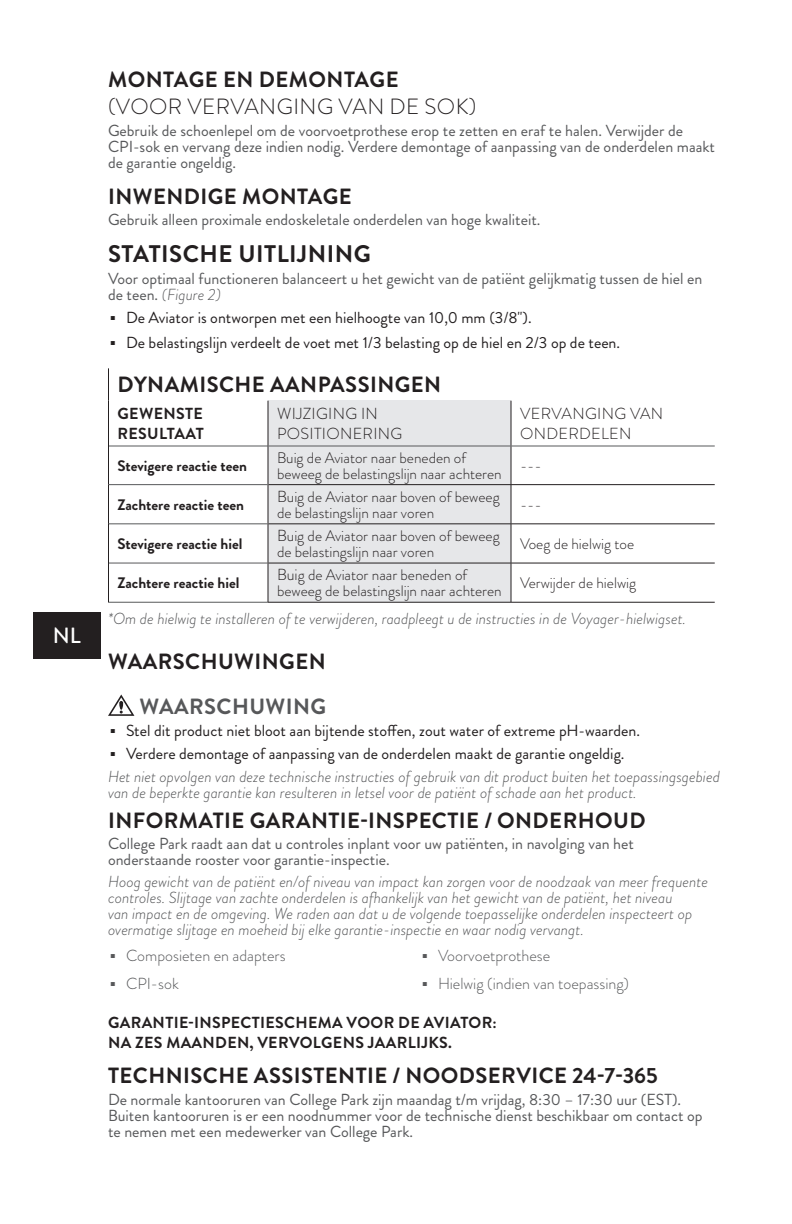
<style>
.page{position:relative;width:792px;height:1224px;background:#fff}
.page>*{position:absolute;margin:0;border:0;box-sizing:border-box;transform-origin:0 0}
.Body{font:700 24px "Brandon Grotesque";letter-spacing:.02em;color:#231f20}
.t1{font:700 22px "Brandon Grotesque";letter-spacing:.02em;color:#231f20}
.t2{font:300 22px "Brandon Grotesque";letter-spacing:.02em;color:#231f20}
.t3{font:700 22px "Brandon Grotesque";letter-spacing:.02em;color:#57585a}
.t4{font:500 22px "Brandon Grotesque";color:#fff}
.Body-2{font:16px/16px "Brandon Grotesque";color:#57585a}
.t5{font:italic 300 16px/16px "Brandon Grotesque";color:#57585a}
.t6{font:16px "Brandon Grotesque";color:#231f20}
.t7{font:300 16px "Brandon Grotesque";color:#57585a}
.Body-3{font:700 16px "Brandon Grotesque";letter-spacing:.02em;color:#231f20}
.t8{font:300 16px/20px "Brandon Grotesque";letter-spacing:.02em;color:#231f20}
.Chart{font:700 16px/20px "Brandon Grotesque";letter-spacing:.02em;color:#231f20}
.t9{font:300 15.2px/16px "Brandon Grotesque";color:#231f20}
.Chart-2{font:700 15.2px "Brandon Grotesque";color:#231f20}
.s1{font-weight:300;font-style:italic}
.s2{font-family:"Andale Mono"}
.s3{font-size:16px}
.s4{font-family:"Andale Mono";font-weight:400}
</style>
<div class="page">
<div style="left:33px;top:612px;width:68px;height:47px;background:#231f20"></div>
<svg style="left:109px;top:401px;width:606px;height:201px"></svg>
<div style="left:269px;top:447px;width:241px;height:155px;background:#e6e7e9"></div>
<hr style="left:109px;top:484px;width:159px;height:1px;background:#57585a">
<hr style="left:109px;top:524px;width:159px;height:1px;background:#57585a">
<hr style="left:109px;top:563px;width:159px;height:1px;background:#57585a">
<hr style="left:109px;top:446px;width:159px;height:1px;background:#57585a">
<hr style="left:108px;top:602px;width:160px;height:1px;background:#57585a">
<hr style="left:108px;top:368px;width:1px;height:33px;background:#231f20">
<hr style="left:108px;top:401px;width:1px;height:45px;background:#231f20">
<hr style="left:268px;top:401px;width:1px;height:45px;background:#231f20">
<hr style="left:510px;top:401px;width:2px;height:45px;background:#231f20">
<hr style="left:108px;top:446px;width:1px;height:39px;background:#231f20">
<hr style="left:268px;top:446px;width:1px;height:39px;background:#231f20">
<hr style="left:510px;top:446px;width:2px;height:38px;background:#231f20">
<hr style="left:108px;top:485px;width:1px;height:39px;background:#231f20">
<hr style="left:268px;top:485px;width:1px;height:39px;background:#231f20">
<hr style="left:510px;top:485px;width:2px;height:39px;background:#231f20">
<hr style="left:108px;top:524px;width:1px;height:39px;background:#231f20">
<hr style="left:268px;top:524px;width:1px;height:39px;background:#231f20">
<hr style="left:510px;top:524px;width:2px;height:39px;background:#231f20">
<hr style="left:108px;top:563px;width:1px;height:39px;background:#231f20">
<hr style="left:268px;top:563px;width:1px;height:39px;background:#231f20">
<hr style="left:510px;top:563px;width:2px;height:39px;background:#231f20">
<hr style="left:268px;top:446px;width:243px;height:1px;background:#57585a">
<hr style="left:511px;top:446px;width:204px;height:1px;background:#57585a">
<hr style="left:268px;top:484px;width:243px;height:1px;background:#231f20">
<hr style="left:511px;top:484px;width:204px;height:1px;background:#231f20">
<hr style="left:268px;top:524px;width:243px;height:1px;background:#231f20">
<hr style="left:511px;top:524px;width:204px;height:1px;background:#231f20">
<hr style="left:268px;top:563px;width:243px;height:1px;background:#231f20">
<hr style="left:511px;top:563px;width:204px;height:1px;background:#231f20">
<hr style="left:268px;top:602px;width:243px;height:1px;background:#231f20">
<hr style="left:511px;top:602px;width:204px;height:1px;background:#231f20">
<svg style="left:108px;top:695px;width:26px;height:21px"></svg>
<h2 class="t4" style="left:53px;top:620px;width:30px">NL</h2>
<p class="t1" style="left:108px;top:64px;width:292px">MONTAGE EN DEMONTAGE</p>
<p class="t2" style="left:108px;top:92px;width:370px">(VOOR VERVANGING VAN DE SOK)</p>
<p class="Body-2" style="left:108px;top:123px;width:609px">Gebruik de schoenlepel om de voorvoetprothese erop te zetten en eraf te halen. Verwijder de<br>CPI-sok en vervang deze indien nodig. Verdere demontage of aanpassing van de onderdelen maakt de garantie ongeldig.</p>
<p class="t1" style="left:108px;top:181px;width:245px">INWENDIGE MONTAGE</p>
<p class="Body-2" style="left:108px;top:211px;width:434px">Gebruik alleen proximale endoskeletale onderdelen van hoge kwaliteit.</p>
<p class="Body" style="left:108px;top:237px;width:264px">STATISCHE UITLIJNING</p>
<p class="Body-2" style="left:108px;top:271px;width:596px">Voor optimaal functioneren balanceert u het gewicht van de patiënt gelijkmatig tussen de hiel en de teen. <span class="s1">(Figure 2)</span></p>
<p class="t6" style="left:108px;top:306px;width:425px"><span class="s2">▪</span> De Aviator is ontworpen met een hielhoogte van 10,0 mm (3/8").</p>
<p class="t6" style="left:108px;top:331px;width:514px"><span class="s2">▪</span> De belastingslijn verdeelt de voet met 1/3 belasting op de hiel en 2/3 op de teen.</p>
<p class="t1" style="left:118px;top:369px;width:325px">DYNAMISCHE AANPASSINGEN</p>
<p class="Chart" style="left:118px;top:404px;width:88px">GEWENSTE<br>RESULTAAT</p>
<p class="t8" style="left:277px;top:403px;width:127px">WIJZIGING IN<br>POSITIONERING</p>
<p class="t8" style="left:520px;top:403px;width:145px">VERVANGING VAN<br>ONDERDELEN</p>
<p class="Chart-2" style="left:118px;top:455px;width:131px">Stevigere reactie teen</p>
<p class="t9" style="left:277px;top:449px;width:226px">Buig de Aviator naar beneden of beweeg de belastingslijn naar achteren</p>
<p class="t9" style="left:520px;top:457px;width:23px">---</p>
<p class="Chart-2" style="left:118px;top:494px;width:128px">Zachtere reactie teen</p>
<p class="t9" style="left:277px;top:489px;width:224px"><span class="s3">B</span>uig de Aviator naar boven of beweeg de belastingslijn naar voren</p>
<p class="t9" style="left:520px;top:496px;width:23px">---</p>
<p class="Chart-2" style="left:118px;top:533px;width:126px">Stevigere reactie hiel</p>
<p class="t9" style="left:277px;top:528px;width:224px"><span class="s3">B</span>uig de Aviator naar boven of beweeg de belastingslijn naar voren</p>
<p class="t9" style="left:520px;top:536px;width:116px">Voeg de hielwig toe</p>
<p class="Chart-2" style="left:118px;top:572px;width:123px">Zachtere reactie hiel</p>
<p class="t9" style="left:277px;top:567px;width:226px"><span class="s3">Bui</span>g de Aviator naar beneden of beweeg de belastingslijn naar achteren</p>
<p class="t9" style="left:520px;top:575px;width:118px">Verwijder de hielwig</p>
<p class="t5" style="left:108px;top:611px;width:580px">*Om de hielwig te installeren of te verwijderen, raadpleegt u de instructies in de Voyager-hielwigset.</p>
<p class="t1" style="left:108px;top:646px;width:219px">WAARSCHUWINGEN</p>
<p class="t3" style="left:139px;top:691px;width:188px">WAARSCHUWING</p>
<p class="t6" style="left:108px;top:720px;width:534px"><span class="s2">▪</span> Stel dit product niet bloot aan bijtende stoffen, zout water of extreme pH-waarden.</p>
<p class="t6" style="left:108px;top:743px;width:518px"><span class="s2">▪</span> Verdere demontage of aanpassing van de onderdelen maakt de garantie ongeldig.</p>
<p class="t5" style="left:108px;top:768px;width:613px">Het niet opvolgen van deze technische instructies of gebruik van dit product buiten het toepassingsgebied van de beperkte garantie kan resulteren in letsel voor de patiënt of schade aan het product.</p>
<p class="t1" style="left:108px;top:805px;width:539px">INFORMATIE GARANTIE-INSPECTIE / ONDERHOUD</p>
<p class="Body-2" style="left:108px;top:836px;width:528px">College Park raadt aan dat u controles inplant voor uw patiënten, in navolging van het onderstaande rooster voor garantie-inspectie.</p>
<p class="t5" style="left:108px;top:873px;width:602px">Hoog gewicht van de patiënt en/of niveau van impact kan zorgen voor de noodzaak van meer frequente controles. Slijtage van zachte onderdelen is afhankelijk van het gewicht van de patiënt, het niveau<br>van impact en de omgeving. We raden aan dat u de volgende toepasselijke onderdelen inspecteert op overmatige slijtage en moeheid bij elke garantie-inspectie en waar nodig vervangt.</p>
<p class="t7" style="left:108px;top:945px;width:179px"><span class="s4">▪</span> Composieten en adapters</p>
<p class="t7" style="left:108px;top:972px;width:72px"><span class="s4">▪</span> CPI-sok</p>
<p class="t7" style="left:420px;top:945px;width:132px"><span class="s4">▪</span> Voorvoetprothese</p>
<p class="t7" style="left:420px;top:972px;width:210px"><span class="s4">▪</span> Hielwig (indien van toepassing)</p>
<p class="Body-3" style="left:108px;top:1011px;width:390px">GARANTIE-INSPECTIESCHEMA VOOR DE AVIATOR:</p>
<p class="Body-3" style="left:108px;top:1031px;width:345px">NA ZES MAANDEN, VERVOLGENS JAARLIJKS.</p>
<p class="t1" style="left:108px;top:1060px;width:551px">TECHNISCHE ASSISTENTIE / NOODSERVICE 24-7-365</p>
<p class="Body-2" style="left:108px;top:1091px;width:596px">De normale kantooruren van College Park zijn maandag t/m vrijdag, 8:30 – 17:30 uur (EST).<br>Buiten kantooruren is er een noodnummer voor de technische dienst beschikbaar om contact op te nemen met een medewerker van College Park.</p>
</div>
